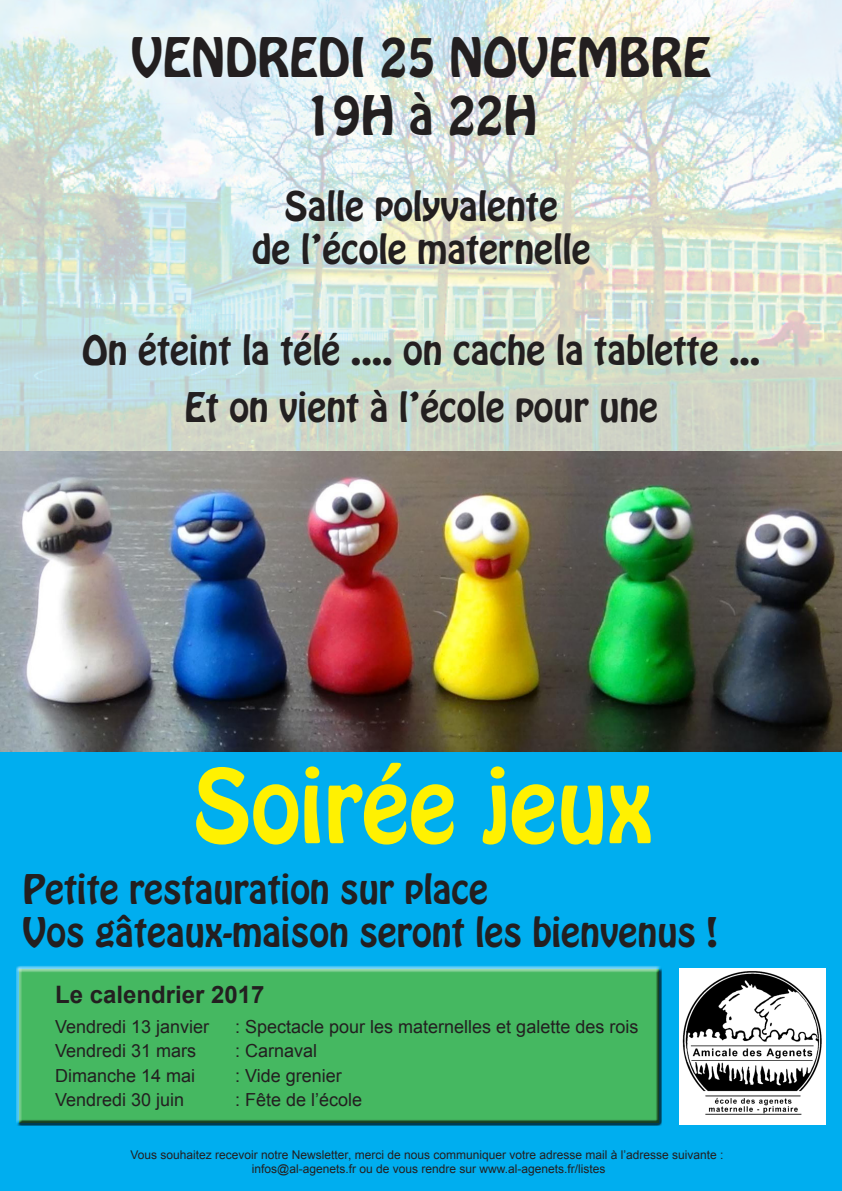
<style>
.page{position:relative;width:842px;height:1191px;background:#fff}
.page>*{position:absolute;margin:0;border:0;box-sizing:border-box;transform-origin:0 0}
.t1{font:90px "Hobo Std";color:#fff101}
.t2{font:48px/57.6px "Hobo Std";color:#231f20;text-align:center}
.t3{font:36px/43.2px "Hobo Std";color:#231f20;text-align:center}
.t4{font:700 24px "Arial";color:#231f20}
.t5{font:18px "Arial";color:#231f20}
.t6{font:12px/14.4px "Arial";color:#231f20;text-align:center}
</style>
<div class="page">
<img style="left:0;top:0;width:842px;height:451px">
<div style="left:0;top:468px;width:842px;height:723px;background:#00aeef"></div>
<img style="left:0;top:451px;width:842px;height:300px">
<div style="left:16px;top:966px;width:646px;height:159px;background:#231f20;opacity:.75"></div>
<img style="left:679px;top:968px;width:147px;height:156px">
<h2 class="t2" style="left:132px;top:29px;width:581px">VENDREDI 25 NOVEMBRE<br>19H à 22H</h2>
<p class="t3" style="left:252px;top:185px;width:340px">Salle polyvalente<br>de l’école maternelle</p>
<p class="t3" style="left:82px;top:322px;width:680px;line-height:57.4px">On éteint la télé .... on cache la tablette ...<br>Et on vient à l’école pour une</p>
<h1 class="t1" style="left:193px;top:744px;width:461px">Soirée jeux</h1>
<p class="t3" style="left:23px;top:868px;width:697px;text-align:left">Petite restauration sur place<br>Vos gâteaux-maison seront les bienvenus !</p>
<p class="t4" style="left:55px;top:978px;width:211px">Le calendrier 2017</p>
<p class="t5" style="left:55px;top:1014px;width:156px">Vendredi 13 janvier</p>
<p class="t5" style="left:235px;top:1014px;width:405px">: Spectacle pour les maternelles et galette des rois</p>
<p class="t5" style="left:55px;top:1039px;width:143px">Vendredi 31 mars</p>
<p class="t5" style="left:235px;top:1039px;width:84px">: Carnaval</p>
<p class="t5" style="left:55px;top:1063px;width:142px">Dimanche 14 mai</p>
<p class="t5" style="left:235px;top:1063px;width:108px">: Vide grenier</p>
<p class="t5" style="left:55px;top:1088px;width:131px">Vendredi 30 juin</p>
<p class="t5" style="left:235px;top:1088px;width:129px">: Fête de l’école</p>
<p class="t6" style="left:131px;top:1147px;width:594px">Vous souhaitez recevoir notre Newsletter, merci de nous communiquer votre adresse mail à l’adresse suivante : infos@al-agenets.fr ou de vous rendre sur www.al-agenets.fr/listes</p>
</div>
